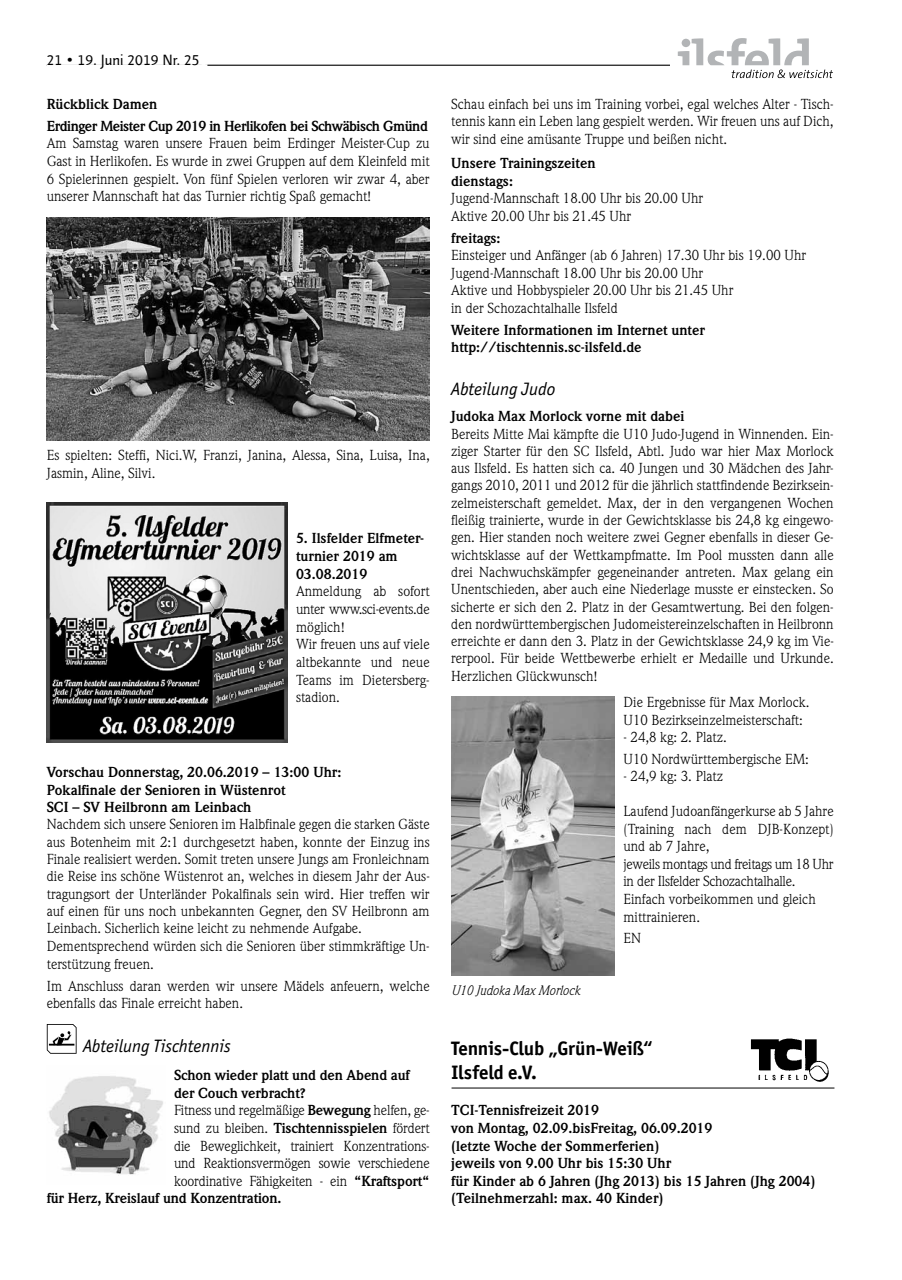
<style>
.page{position:relative;width:902px;height:1280px;background:#fff}
.page>*{position:absolute;margin:0;border:0;box-sizing:border-box;transform-origin:0 0}
.t1{font:700 19.5px/24px "Officina San ITC";letter-spacing:-.01em;color:#000}
.t2{font:18px "Officina San ITC Book Ital OS";color:#000}
.t3{font:15px "Linotype Finnegan";color:#000}
.t4{font:14.25px/17.2px "Weidemann";color:#000}
.t5{font:700 14.25px/17.5px "Weidemann";color:#000}
.t6{font:700 14.25px/21.9px "Weidemann";letter-spacing:-.035em;color:#000}
.t7{font:italic 13.5px "Weidemann";color:#000;scale:.93 1}
.s1{color:#fff}
.s2{font-weight:700}
</style>
<div class="page">
<img style="left:47px;top:217px;width:382px;height:224px">
<img style="left:47px;top:502px;width:240px;height:241px">
<svg style="left:47px;top:1024px;width:30px;height:30px"></svg>
<img style="left:49px;top:1076px;width:114px;height:99px">
<img style="left:451px;top:697px;width:164px;height:278px">
<hr style="left:451px;top:1088px;width:383px;height:1px;background:#000">
<img style="left:750px;top:1038px;width:79px;height:44px">
<hr style="left:47px;top:65px;width:623px;height:1px;background:#000">
<div style="left:47px;top:64px;width:160px;height:5px;background:#fff"></div>
<svg style="left:677px;top:38px;width:156px;height:40px"></svg>
<p class="t3" style="left:47px;top:51px;width:162px">21 • 19. Juni 2019 Nr. 25<span class="s1">0</span></p>
<p class="t6" style="left:47px;top:93px;width:382px">Rückblick Damen<br>Erdinger Meister Cup 2019 in Herlikofen bei Schwäbisch Gmünd</p>
<p class="t4" style="left:47px;top:134px;width:384px;line-height:17.7px;text-align:justify">Am Samstag waren unsere Frauen beim Erdinger Meister-Cup zu Gast in Herlikofen. Es wurde in zwei Gruppen auf dem Kleinfeld mit 6 Spielerinnen gespielt. Von fünf Spielen verloren wir zwar 4, aber unserer Mannschaft hat das Turnier richtig Spaß gemacht!</p>
<p class="t4" style="left:47px;top:446px;width:384px;line-height:17.7px">Es spielten: Steffi, Nici.W, Franzi, Janina, Alessa, Sina, Luisa, Ina,<br>Jasmin, Aline, Silvi.</p>
<p class="t5" style="left:296px;top:530px;width:130px">5. Ilsfelder Elfmeter&shy;turnier 2019 am<br>03.08.2019</p>
<p class="t4" style="left:296px;top:582px;width:135px;line-height:17.7px">Anmeldung ab sofort unter www.sci-events.de möglich!<br>Wir freuen uns auf viele altbekannte und neue<br>Teams im Dietersberg&shy;stadion.</p>
<p class="t5" style="left:47px;top:763px;width:296px">Vorschau Donnerstag, 20.06.2019 – 13:00 Uhr:<br>Pokalfinale der Senioren in Wüstenrot<br>SCI – SV Heilbronn am Leinbach</p>
<p class="t4" style="left:47px;top:816px;width:384px">Nachdem sich unsere Senioren im Halbfinale gegen die starken Gäste aus Botenheim mit 2:1 durchgesetzt haben, konnte der Einzug ins Finale realisiert werden. Somit treten unsere Jungs am Fronleichnam die Reise ins schöne Wüstenrot an, welches in diesem Jahr der Aus&shy;tragungsort der Unterländer Pokalfinals sein wird. Hier treffen wir auf einen für uns noch unbekannten Gegner, den SV Heilbronn am Leinbach. Sicherlich keine leicht zu nehmende Aufgabe.<br>Dementsprechend würden sich die Senioren über stimmkräftige Un&shy;terstützung freuen.</p>
<p class="t4" style="left:47px;top:977px;width:384px;line-height:17.7px">Im Anschluss daran werden wir unsere Mädels anfeuern, welche ebenfalls das Finale erreicht haben.</p>
<p class="t2" style="left:83px;top:1036px;width:149px">Abteilung Tischtennis</p>
<p class="t5" style="left:174px;top:1066px;width:237px">Schon wieder platt und den Abend auf</p>
<p class="t5" style="left:174px;top:1084px;width:133px">der Couch verbracht?</p>
<p class="t4" style="left:174px;top:1102px;width:257px">Fitness und regelmäßige <span class="s2">Bewegung</span> helfen, ge-</p>
<p class="t4" style="left:174px;top:1119px;width:257px">sund zu bleiben. <span class="s2">Tischtennisspielen</span> fördert</p>
<p class="t4" style="left:174px;top:1137px;width:257px">die Beweglichkeit, trainiert Konzentrations-</p>
<p class="t4" style="left:174px;top:1154px;width:257px">und Reaktionsvermögen sowie verschiedene</p>
<p class="t4" style="left:174px;top:1172px;width:257px">koordinative Fähigkeiten - ein <span class="s2">“Kraftsport“</span></p>
<p class="t5" style="left:47px;top:1190px;width:236px">für Herz, Kreislauf und Konzentration.</p>
<p class="t4" style="left:451px;top:95px;width:384px;text-align:justify">Schau einfach bei uns im Training vorbei, egal welches Alter - Tisch&shy;tennis kann ein Leben lang gespielt werden. Wir freuen uns auf Dich, wir sind eine amüsante Truppe und beißen nicht.</p>
<p class="t5" style="left:451px;top:154px;width:146px">Unsere Trainingszeiten dienstags:</p>
<p class="t4" style="left:451px;top:189px;width:253px">Jugend-Mannschaft 18.00 Uhr bis 20.00 Uhr<br>Aktive 20.00 Uhr bis 21.45 Uhr</p>
<p class="t5" style="left:451px;top:229px;width:51px">freitags:</p>
<p class="t4" style="left:451px;top:246px;width:356px">Einsteiger und Anfänger (ab 6 Jahren) 17.30 Uhr bis 19.00 Uhr Jugend-Mannschaft 18.00 Uhr bis 20.00 Uhr<br>Aktive und Hobbyspieler 20.00 Uhr bis 21.45 Uhr<br>in der Schozachtalhalle Ilsfeld</p>
<p class="t5" style="left:451px;top:321px;width:255px">Weitere Informationen im Internet unter http://tischtennis.sc-ilsfeld.de</p>
<p class="t2" style="left:451px;top:379px;width:106px">Abteilung Judo</p>
<p class="t5" style="left:451px;top:408px;width:235px">Judoka Max Morlock vorne mit dabei</p>
<p class="t4" style="left:451px;top:425px;width:384px;text-align:justify">Bereits Mitte Mai kämpfte die U10 Judo-Jugend in Winnenden. Ein&shy;ziger Starter für den SC Ilsfeld, Abtl. Judo war hier Max Morlock aus Ilsfeld. Es hatten sich ca. 40 Jungen und 30 Mädchen des Jahr&shy;gangs 2010, 2011 und 2012 für die jährlich stattfindende Bezirksein&shy;zelmeisterschaft gemeldet. Max, der in den vergangenen Wochen fleißig trainierte, wurde in der Gewichtsklasse bis 24,8 kg eingewo&shy;gen. Hier standen noch weitere zwei Gegner ebenfalls in dieser Ge&shy;wichtsklasse auf der Wettkampfmatte. Im Pool mussten dann alle drei Nachwuchskämpfer gegeneinander antreten. Max gelang ein Unentschieden, aber auch eine Niederlage musste er einstecken. So sicherte er sich den 2. Platz in der Gesamtwertung. Bei den folgen&shy;den nordwürttembergischen Judomeistereinzelschaften in Heilbronn erreichte er dann den 3. Platz in der Gewichtsklasse 24,9 kg im Vie&shy;rerpool. Für beide Wettbewerbe erhielt er Medaille und Urkunde.<br>Herzlichen Glückwunsch!</p>
<p class="t4" style="left:623px;top:694px;width:187px">Die Ergebnisse für Max Morlock.<br>U10 Bezirkseinzelmeisterschaft:</p>
<p class="t4" style="left:623px;top:726px;width:187px;line-height:21.6px">- 24,8 kg: 2. Platz.<br>U10 Nordwürttembergische EM:</p>
<p class="t4" style="left:623px;top:767px;width:101px">- 24,9 kg: 3. Platz</p>
<p class="t4" style="left:623px;top:802px;width:212px">Laufend Judoanfängerkurse ab 5 Jahre (Training nach dem DJB-Konzept) und ab 7 Jahre,<br>jeweils montags und freitags um 18 Uhr in der Ilsfelder Schozachtalhalle.<br>Einfach vorbeikommen und gleich mittrainieren.</p>
<p class="t4" style="left:623px;top:930px;width:19px">EN</p>
<p class="t7" style="left:451px;top:982px;width:140px">U10 Judoka Max Morlock</p>
<h1 class="t1" style="left:451px;top:1036px;width:203px">Tennis-Club „Grün-Weiß“<br>Ilsfeld e.V.</h1>
<p class="t5" style="left:451px;top:1102px;width:366px">TCI-Tennisfreizeit 2019<br>von Montag, 02.09.bisFreitag, 06.09.2019<br>(letzte Woche der Sommerferien)<br>jeweils von 9.00 Uhr bis 15:30 Uhr<br>für Kinder ab 6 Jahren (Jhg 2013) bis 15 Jahren (Jhg 2004) (Teilnehmerzahl: max. 40 Kinder)</p>
</div>
